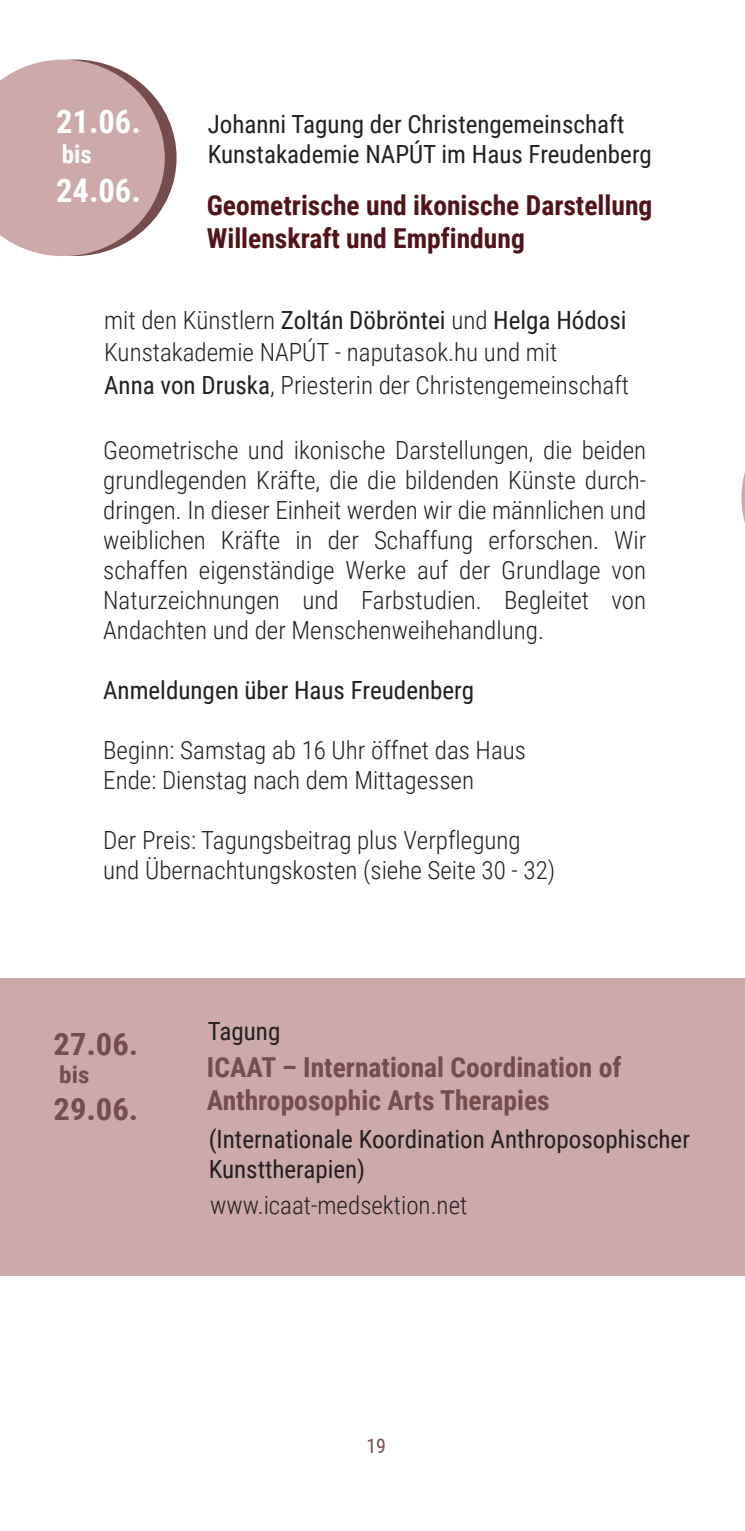
<style>
.page{position:relative;width:745px;height:1531px;background:#fff}
.page>*{position:absolute;margin:0;border:0;box-sizing:border-box;transform-origin:0 0}
.t1{font:700 32.5px "Roboto Condensed";color:#fff}
.t2{font:700 30.75px "Roboto Condensed";color:#764c4d;scale:1.06 1}
.t3{font:700 27.5px/33px "Roboto Condensed";color:#511318}
.t4{font:700 27.5px/33px "Roboto Condensed";color:#764c4d}
.t5{font:300 25px/30px "Roboto Condensed";color:#231f20}
.t6{font:25px/30px "Roboto Condensed";color:#231f20}
.t7{font:700 25px "Roboto Condensed";color:#fff}
.t8{font:700 23.5px "Roboto Condensed";color:#764c4d;scale:1.06 1}
.t9{font:20px "Roboto Condensed";color:#764c4d}
.s1{font-weight:400}
</style>
<div class="page">
<svg style="left:741px;top:476px;width:3px;height:43px"></svg>
<svg style="left:0;top:60px;width:176px;height:196px;background:#ceaeaf"></svg>
<div style="left:0;top:978px;width:744px;height:297px;background:#cda9aa"></div>
<h1 class="t1" style="left:56px;top:99px;width:86px">21.06.</h1>
<p class="t7" style="left:62px;top:137px;width:32px">bis</p>
<h1 class="t1" style="left:56px;top:168px;width:86px">24.06.</h1>
<p class="t6" style="left:207px;top:108px;width:445px">Johanni Tagung der Christengemeinschaft<br>Kunstakademie NAPÚT im Haus Freudenberg</p>
<p class="t3" style="left:207px;top:188px;width:447px">Geometrische und ikonische Darstellung<br>Willenskraft und Empfindung</p>
<p class="t5" style="left:104px;top:303px;width:526px;line-height:32.5px">mit den Künstlern <span class="s1">Zoltán Döbröntei</span> und <span class="s1">Helga Hódosi<br></span>Kunstakademie NAPÚT - naputasok.hu und mit<br><span class="s1">Anna von Druska</span>, Priesterin der Christengemeinschaft</p>
<p class="t5" style="left:103px;top:434px;width:544px;text-align:justify">Geometrische und ikonische Darstellungen, die beiden grundlegenden Kräfte, die die bildenden Künste durch&shy;dringen. In dieser Einheit werden wir die männlichen und weiblichen Kräfte in der Schaffung erforschen. Wir schaffen eigenständige Werke auf der Grundlage von Naturzeichnungen und Farbstudien. Begleitet von Andachten und der Menschenweihehandlung.</p>
<p class="t6" style="left:103px;top:674px;width:372px">Anmeldungen über Haus Freudenberg</p>
<p class="t5" style="left:103px;top:734px;width:424px">Beginn: Samstag ab 16 Uhr öffnet das Haus<br>Ende: Dienstag nach dem Mittagessen</p>
<p class="t5" style="left:103px;top:824px;width:453px">Der Preis: Tagungsbeitrag plus Verpflegung und Übernachtungskosten (siehe Seite 30 - 32)</p>
<p class="t2" style="left:54px;top:1022px;width:81px">27.06.</p>
<p class="t8" style="left:59px;top:1058px;width:30px">bis</p>
<p class="t2" style="left:54px;top:1087px;width:81px">29.06.</p>
<p class="t6" style="left:208px;top:1015px;width:74px">Tagung</p>
<p class="t4" style="left:207px;top:1050px;width:416px">ICAAT – International Coordination of<br>Anthroposophic Arts Therapies</p>
<p class="t6" style="left:208px;top:1123px;width:482px">(Internationale Koordination Anthroposophischer<br>Kunsttherapien)</p>
<p class="t5" style="left:210px;top:1189px;width:258px">www.icaat-medsektion.net</p>
<p class="t9" style="left:366px;top:1431px;width:21px">19</p>
</div>
